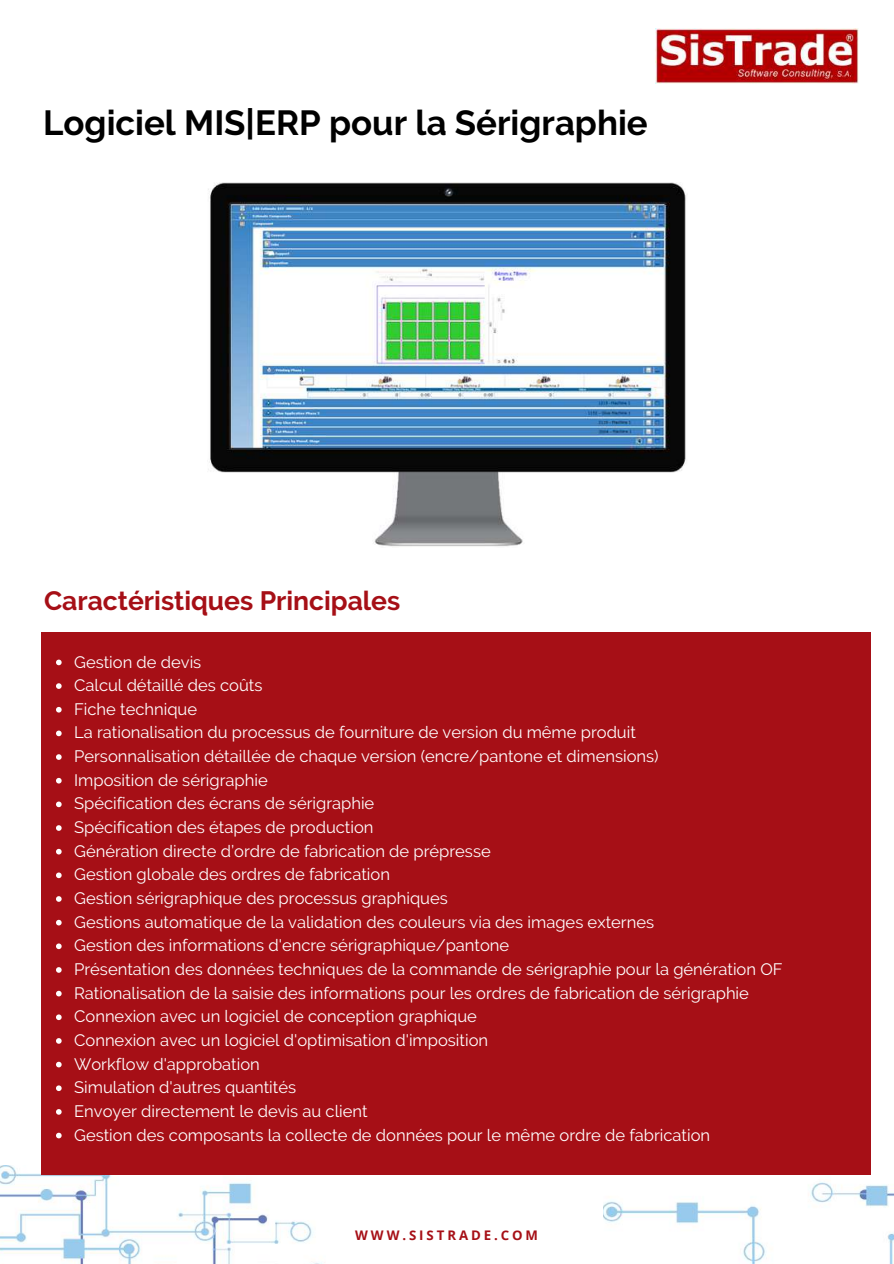
<style>
.page{position:relative;width:894px;height:1264px;background:#fff}
.page>*{position:absolute;margin:0;border:0;box-sizing:border-box;transform-origin:0 0}
.t1{font:700 34.8px "Raleway";color:#000}
.t2{font:700 26.55px "Raleway";color:#a60f16}
.t3{font:16.5px/23.7px "Raleway";color:#fff}
.t4{font:700 13.2px "Open Sans";letter-spacing:.22em;color:#a60f16}
</style>
<div class="page">
<img style="left:603px;top:1164px;width:290px;height:99px">
<img style="left:0;top:1165px;width:322px;height:98px">
<div style="left:42px;top:632px;width:828px;height:543px;background:#a60f16"></div>
<svg style="left:56px;top:659px;width:6px;height:6px"></svg>
<svg style="left:56px;top:683px;width:6px;height:6px"></svg>
<svg style="left:56px;top:707px;width:6px;height:5px"></svg>
<svg style="left:56px;top:730px;width:6px;height:6px"></svg>
<svg style="left:56px;top:754px;width:6px;height:6px"></svg>
<svg style="left:56px;top:778px;width:6px;height:5px"></svg>
<svg style="left:56px;top:801px;width:6px;height:6px"></svg>
<svg style="left:56px;top:825px;width:6px;height:5px"></svg>
<svg style="left:56px;top:848px;width:6px;height:6px"></svg>
<svg style="left:56px;top:872px;width:6px;height:6px"></svg>
<svg style="left:56px;top:896px;width:6px;height:5px"></svg>
<svg style="left:56px;top:919px;width:6px;height:6px"></svg>
<svg style="left:56px;top:943px;width:6px;height:6px"></svg>
<svg style="left:56px;top:967px;width:6px;height:5px"></svg>
<svg style="left:56px;top:990px;width:6px;height:6px"></svg>
<svg style="left:56px;top:1014px;width:6px;height:6px"></svg>
<svg style="left:56px;top:1038px;width:6px;height:5px"></svg>
<svg style="left:56px;top:1061px;width:6px;height:6px"></svg>
<svg style="left:56px;top:1085px;width:6px;height:6px"></svg>
<svg style="left:56px;top:1109px;width:6px;height:5px"></svg>
<svg style="left:56px;top:1132px;width:6px;height:6px"></svg>
<img style="left:655px;top:29px;width:203px;height:55px">
<img style="left:208px;top:182px;width:478px;height:365px">
<h1 class="t1" style="left:43px;top:102px;width:606px">Logiciel MIS|ERP pour la Sérigraphie</h1>
<h2 class="t2" style="left:44px;top:585px;width:357px">Caractéristiques Principales</h2>
<p class="t3" style="left:74px;top:649px;width:709px">Gestion de devis<br>Calcul détaillé des coûts<br>Fiche technique<br>La rationalisation du processus de fourniture de version du même produit<br>Personnalisation détaillée de chaque version (encre/pantone et dimensions)<br>Imposition de sérigraphie<br>Spécification des écrans de sérigraphie<br>Spécification des étapes de production<br>Génération directe d’ordre de fabrication de prépresse<br>Gestion globale des ordres de fabrication<br>Gestion sérigraphique des processus graphiques<br>Gestions automatique de la validation des couleurs via des images externes<br>Gestion des informations d'encre sérigraphique/pantone<br>Présentation des données techniques de la commande de sérigraphie pour la génération OF Rationalisation de la saisie des informations pour les ordres de fabrication de sérigraphie Connexion avec un logiciel de conception graphique<br>Connexion avec un logiciel d'optimisation d'imposition<br>Workflow d'approbation<br>Simulation d'autres quantités<br>Envoyer directement le devis au client<br>Gestion des composants la collecte de données pour le même ordre de fabrication</p>
<p class="t4" style="left:355px;top:1225px;width:184px">WWW.SISTRADE.COM</p>
</div>
